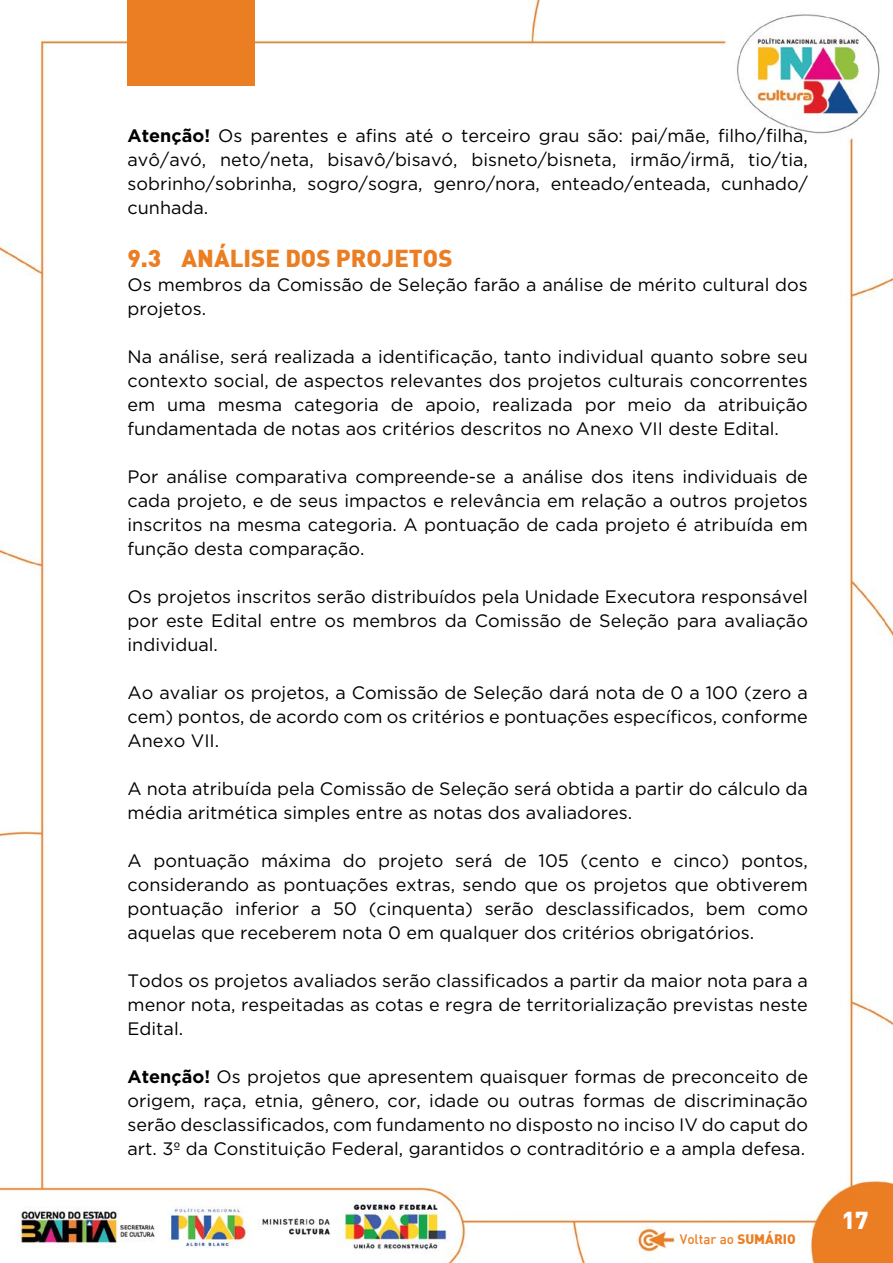
<style>
.page{position:relative;width:893px;height:1263px;background:#fff}
.page>*{position:absolute;margin:0;border:0;box-sizing:border-box;transform-origin:0 0}
.t1{font:900 24px "DIN";color:#eb7e23}
.t2{font:900 24px "DIN";color:#fff}
.t3{font:18px/24px "Gotham";color:#000;text-align:justify}
.t4{font:500 13.5px "DIN";color:#eb7e23}
.s1{font-weight:700}
.s2{font-weight:900}
</style>
<div class="page">
<img style="left:0;top:0;width:893px;height:1263px">
<div style="left:128px;top:0;width:127px;height:85px;background:#eb7e23"></div>
<p class="t3" style="left:128px;top:123px;width:682px"><span class="s1">Atenção!</span> Os parentes e afins até o terceiro grau são: pai/mãe, filho/filha, avô/avó, neto/neta, bisavô/bisavó, bisneto/bisneta, irmão/irmã, tio/tia, sobrinho/sobrinha, sogro/sogra, genro/nora, enteado/enteada, cunhado/ cunhada.</p>
<h1 class="t1" style="left:128px;top:242px;width:326px">9.3 ANÁLISE DOS PROJETOS</h1>
<p class="t3" style="left:128px;top:272px;width:682px">Os membros da Comissão de Seleção farão a análise de mérito cultural dos projetos.</p>
<p class="t3" style="left:128px;top:344px;width:682px">Na análise, será realizada a identificação, tanto individual quanto sobre seu contexto social, de aspectos relevantes dos projetos culturais concorrentes em uma mesma categoria de apoio, realizada por meio da atribuição fundamentada de notas aos critérios descritos no Anexo VII deste Edital.</p>
<p class="t3" style="left:128px;top:464px;width:682px">Por aná lise comparativa compreende-se a aná lise dos itens individuais de cada projeto, e de seus impactos e relevância em relação a outros projetos inscritos na mesma categoria. A pontuação de cada projeto é atribuída em função desta comparação.</p>
<p class="t3" style="left:128px;top:584px;width:682px">Os projetos inscritos serão distribuídos pela Unidade Executora responsável por este Edital entre os membros da Comissão de Seleção para avaliação individual.</p>
<p class="t3" style="left:128px;top:680px;width:682px">Ao avaliar os projetos, a Comissão de Seleção dará nota de 0 a 100 (zero a cem) pontos, de acordo com os critérios e pontuações específicos, conforme Anexo VII.</p>
<p class="t3" style="left:128px;top:776px;width:682px">A nota atribuída pela Comissão de Seleção será obtida a partir do cálculo da média aritmética simples entre as notas dos avaliadores.</p>
<p class="t3" style="left:128px;top:848px;width:682px">A pontuação máxima do projeto será de 105 (cento e cinco) pontos, considerando as pontuações extras, sendo que os projetos que obtiverem pontuação inferior a 50 (cinquenta) serão desclassificados, bem como aquelas que receberem nota 0 em qualquer dos critérios obrigatórios.</p>
<p class="t3" style="left:128px;top:968px;width:682px">Todos os projetos avaliados serão classificados a partir da maior nota para a menor nota, respeitadas as cotas e regra de territorialização previstas neste Edital.</p>
<p class="t3" style="left:128px;top:1064px;width:682px"><span class="s1">Atenção!</span> Os projetos que apresentem quaisquer formas de preconceito de origem, raça, etnia, gênero, cor, idade ou outras formas de discriminação serão desclassificados, com fundamento no disposto no inciso IV do caput do art. 3º da Constituição Federal, garantidos o contraditório e a ampla defesa.</p>
<p class="t4" style="left:680px;top:1230px;width:118px">Voltar ao <span class="s2">SUMÁRIO</span></p>
<h1 class="t2" style="left:842px;top:1204px;width:28px">17</h1>
</div>
